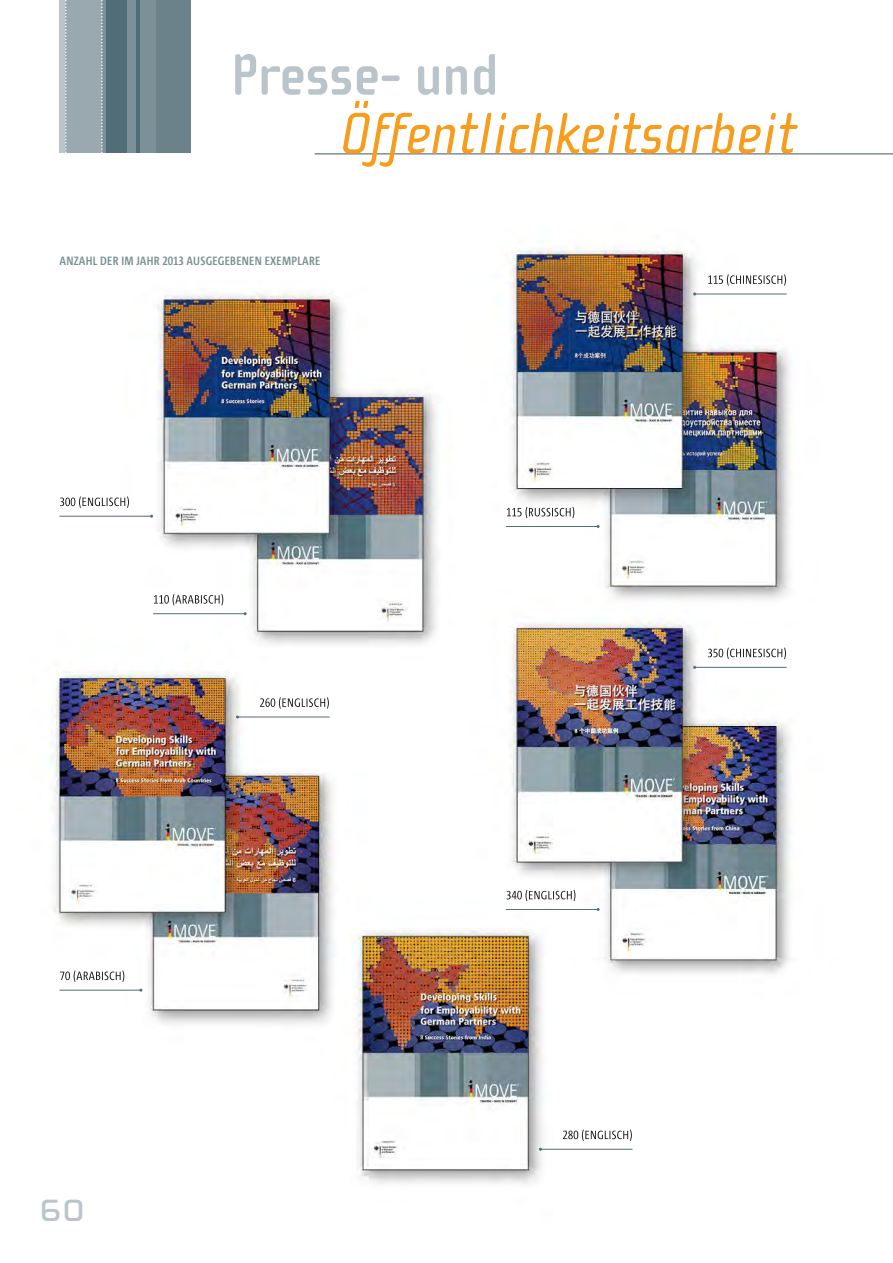
<style>
.page{position:relative;width:893px;height:1263px;background:#fff}
.page>*{position:absolute;margin:0;border:0;box-sizing:border-box;transform-origin:0 0}
.t1{font:italic 60px "Cholla Sans OT";color:#f89c1c}
.t2{font:700 60px "Cholla Sans OT";color:#bac5cb}
.t3{font:45px "Cholla Unicase OT";color:#bac5cb}
.t4{font:700 12px "Corpid C1 Cd";letter-spacing:.02em;color:#7c9098}
</style>
<div class="page">
<img style="left:51px;top:248px;width:740px;height:936px">
<svg style="left:60px;top:970px;width:64px;height:12px"></svg>
<hr style="left:60px;top:990px;width:81px;height:1px;background:#516e78">
<svg style="left:260px;top:697px;width:69px;height:12px"></svg>
<hr style="left:237px;top:717px;width:93px;height:1px;background:#516e78">
<svg style="left:60px;top:496px;width:69px;height:12px"></svg>
<svg style="left:154px;top:594px;width:69px;height:11px"></svg>
<hr style="left:60px;top:516px;width:92px;height:1px;background:#516e78">
<hr style="left:153px;top:613px;width:92px;height:1px;background:#516e78">
<svg style="left:563px;top:1129px;width:69px;height:12px"></svg>
<hr style="left:540px;top:1149px;width:92px;height:1px;background:#516e78">
<svg style="left:507px;top:507px;width:67px;height:11px"></svg>
<hr style="left:506px;top:526px;width:92px;height:1px;background:#516e78">
<svg style="left:708px;top:274px;width:78px;height:12px"></svg>
<hr style="left:695px;top:294px;width:92px;height:1px;background:#516e78">
<svg style="left:506px;top:890px;width:69px;height:11px"></svg>
<hr style="left:506px;top:909px;width:92px;height:1px;background:#516e78">
<svg style="left:708px;top:647px;width:78px;height:12px"></svg>
<hr style="left:695px;top:667px;width:92px;height:1px;background:#516e78">
<div style="left:139px;top:0;width:17px;height:153px;background:#7c9098"></div>
<hr style="left:136px;top:0;width:3px;height:153px;background:#516e78">
<div style="left:156px;top:0;width:34px;height:153px;background:#6b828b"></div>
<div style="left:60px;top:0;width:6px;height:153px;background:#bac5cb"></div>
<div style="left:66px;top:0;width:36px;height:153px;background:#9aa9b0"></div>
<hr style="left:102px;top:0;width:4px;height:153px;background:#7c9098">
<div style="left:106px;top:0;width:22px;height:153px;background:#516e78"></div>
<div style="left:128px;top:0;width:8px;height:153px;background:#7c9098"></div>
<svg style="left:101px;top:1px;width:2px;height:152px"></svg>
<svg style="left:65px;top:1px;width:2px;height:152px"></svg>
<hr style="left:315px;top:153px;width:578px;height:2px;background:#7c9098">
<h1 class="t2" style="left:231px;top:43px;width:269px">Presse- und</h1>
<h1 class="t1" style="left:340px;top:101px;width:458px">Öffentlichkeitsarbeit</h1>
<h4 class="t4" style="left:60px;top:253px;width:262px">ANZAHL DER IM JAHR 2013 AUSGEGEBENEN EXEMPLARE</h4>
<h2 class="t3" style="left:39px;top:1182px;width:47px">60</h2>
</div>
